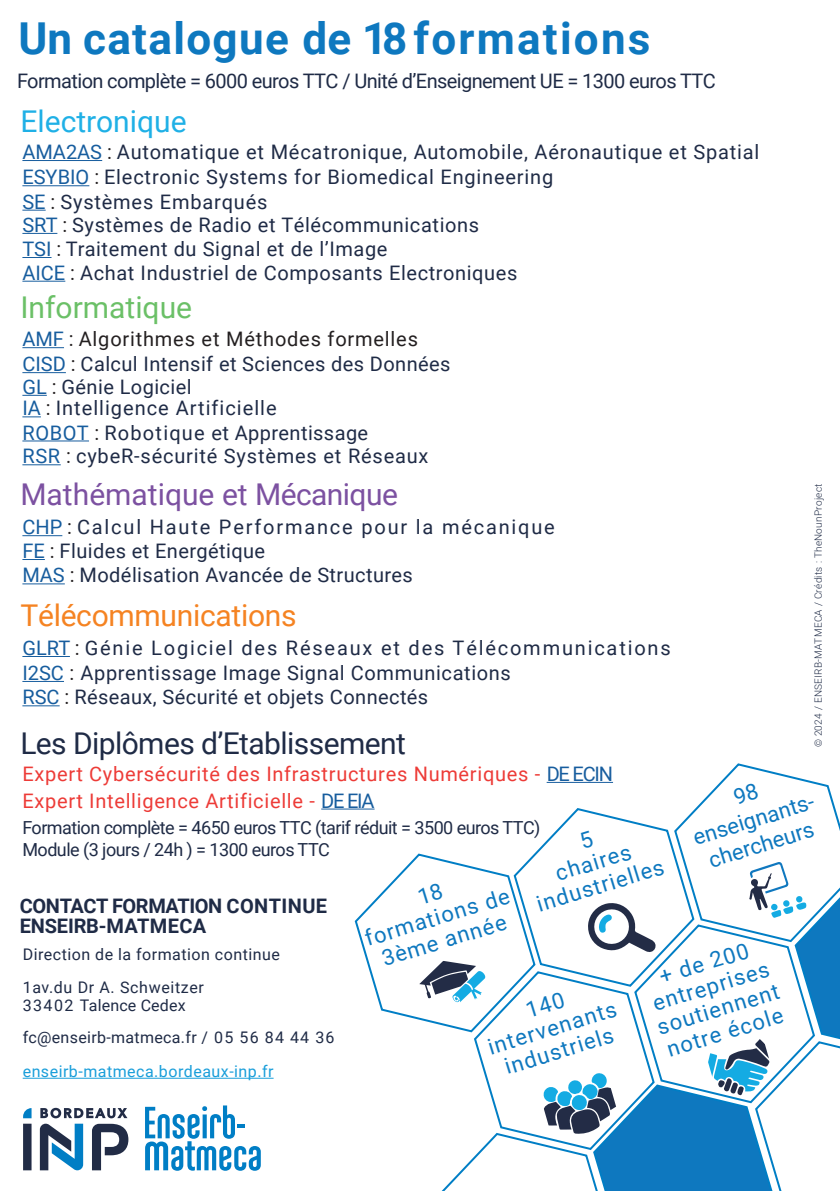
<style>
.page{position:relative;width:840px;height:1191px;background:#fff}
.page>*{position:absolute;margin:0;border:0;box-sizing:border-box;transform-origin:0 0}
.t1{font:700 44px "Roboto";letter-spacing:.03em;color:#0e78bf}
.t2{font:30px "Roboto";letter-spacing:-.02em;color:#1f2b46}
.t3{font:30px "Roboto";color:#7c51a1}
.t4{font:30px "Roboto";letter-spacing:-.01em;color:#f58322}
.t5{font:30px "Roboto";color:#1fb0e6}
.t6{font:30px "Roboto";color:#6bc067}
.t7{font:22px/24px "Roboto";color:#0e78bf;text-align:center}
.t8{font:20px/24.2px "Roboto";letter-spacing:.03em;color:#1f2b46}
.t9{font:20px/26.6px "Roboto";letter-spacing:.035em;color:#ed3b37}
.t10{font:20px "Roboto";letter-spacing:-.03em;color:#1f2b46}
.t11{font:20px/21.6px "Roboto";letter-spacing:.05em;color:#1f2b46}
.t12{font:700 20px/20px "Roboto";letter-spacing:-.01em;color:#1f2b46}
.t13{font:18px/21.6px "Roboto";letter-spacing:-.03em;color:#1f2b46}
.t14{font:16px/33.2px "Roboto";letter-spacing:.03em;color:#1f2b46}
.t15{font:16px "Roboto";letter-spacing:.03em;color:#199eda}
.t16{font:300 10px "Roboto";letter-spacing:.03em;color:#1f2b46}
.s1{color:#175d9e}
.s2{color:#231f20}
</style>
<div class="page">
<svg style="left:145px;top:1105px;width:116px;height:65px"></svg>
<div style="left:23px;top:1123px;width:9px;height:47px;background:#222c46"></div>
<svg style="left:23px;top:1108px;width:9px;height:10px"></svg>
<svg style="left:40px;top:1107px;width:88px;height:63px"></svg>
<hr style="left:22px;top:160px;width:80px;height:1px;background:#175d9e">
<hr style="left:22px;top:185px;width:67px;height:1px;background:#175d9e">
<svg style="left:22px;top:210px;width:24px;height:1px"></svg>
<hr style="left:22px;top:233px;width:35px;height:1px;background:#175d9e">
<svg style="left:22px;top:257px;width:29px;height:1px"></svg>
<hr style="left:22px;top:347px;width:42px;height:1px;background:#175d9e">
<hr style="left:22px;top:372px;width:44px;height:1px;background:#175d9e">
<svg style="left:22px;top:395px;width:25px;height:1px"></svg>
<svg style="left:22px;top:416px;width:19px;height:1px"></svg>
<hr style="left:22px;top:440px;width:67px;height:1px;background:#175d9e">
<hr style="left:22px;top:464px;width:39px;height:1px;background:#175d9e">
<hr style="left:22px;top:535px;width:40px;height:1px;background:#175d9e">
<svg style="left:22px;top:559px;width:23px;height:1px"></svg>
<hr style="left:22px;top:583px;width:43px;height:1px;background:#175d9e">
<hr style="left:22px;top:656px;width:48px;height:1px;background:#175d9e">
<hr style="left:22px;top:681px;width:42px;height:1px;background:#175d9e">
<hr style="left:22px;top:705px;width:38px;height:1px;background:#175d9e">
<hr style="left:321px;top:808px;width:53px;height:1px;background:#175d9e">
<hr style="left:23px;top:1077px;width:250px;height:1px;background:#199eda">
<svg style="left:353px;top:763px;width:486px;height:428px"></svg>
<hr style="left:22px;top:281px;width:43px;height:1px;background:#175d9e">
<h1 class="t1" style="left:18px;top:7px;width:633px">Un catalogue de 18 formations</h1>
<p class="t10" style="left:17px;top:67px;width:700px">Formation complète = 6000 euros TTC / Unité d’Enseignement UE = 1300 euros TTC</p>
<h2 class="t5" style="left:20px;top:101px;width:168px">Electronique</h2>
<p class="t8" style="left:22px;top:139px;width:738px"><span class="s1">AMA2AS</span> <span class="s2">:</span> Automatique et Mécatronique, Automobile, Aéronautique et Spatial <span class="s1">ESYBIO</span> <span class="s2">:</span> Electronic Systems for Biomedical Engineering<br><span class="s1">SE</span> <span class="s2">:</span> Systèmes Embarqués<br><span class="s1">SRT</span> <span class="s2">:</span> Systèmes de Radio et Télécommunications<br><span class="s1">TSI</span> <span class="s2">:</span> Traitement du Signal et de l’Image</p>
<p class="t8" style="left:22px;top:260px;width:496px"><span class="s1">AICE</span> <span class="s2">:</span> Achat Industriel de Composants Electroniques</p>
<h2 class="t6" style="left:20px;top:286px;width:173px">Informatique</h2>
<p class="t8" style="left:22px;top:326px;width:429px;line-height:25px"><span class="s1">AMF</span> <span class="s2">: Algorithmes et Méthodes formelles<br></span><span class="s1">CISD</span> <span class="s2">:</span> Calcul Intensif et Sciences des Données</p>
<p class="t11" style="left:22px;top:375px;width:256px"><span class="s1">GL</span> <span class="s2">:</span> Génie Logiciel<br><span class="s1">IA</span> <span class="s2">:</span> Intelligence Artificielle</p>
<p class="t8" style="left:22px;top:420px;width:407px"><span class="s1">ROBOT</span> <span class="s2">:</span> Robotique et Apprentissage<br><span class="s1">RSR</span> <span class="s2">:</span> cybeR-sécurité Systèmes et Réseaux</p>
<h2 class="t3" style="left:20px;top:474px;width:379px">Mathématique et Mécanique</h2>
<p class="t8" style="left:22px;top:514px;width:533px"><span class="s1">CHP</span> <span class="s2">:</span> Calcul Haute Performance pour la mécanique<br><span class="s1">FE</span> <span class="s2">:</span> Fluides et Energétique<br><span class="s1">MAS</span> <span class="s2">:</span> Modélisation Avancée de Structures</p>
<h2 class="t4" style="left:20px;top:594px;width:277px">Télécommunications</h2>
<p class="t8" style="left:22px;top:635px;width:649px"><span class="s1">GLRT</span> <span class="s2">:</span> Génie Logiciel des Réseaux et des Télécommunications<br><span class="s1">I2SC</span> <span class="s2">:</span> Apprentissage Image Signal Communications<br><span class="s1">RSC</span> <span class="s2">:</span> Réseaux, Sécurité et objets Connectés</p>
<h2 class="t2" style="left:20px;top:722px;width:386px">Les Diplômes d’Etablissement</h2>
<p class="t16" style="left:810px;top:747px;width:265px;rotate:-90deg">© 2024 / ENSEIRB-MATMECA / Crédits : TheNounProject</p>
<p class="t9" style="left:22px;top:759px;width:591px">Expert Cybersécurité des Infrastructures Numériques - <span class="s1">DE ECIN<br></span>Expert Intelligence Artificielle - <span class="s1">DE EIA</span></p>
<p class="t7" style="left:681px;top:798px;width:132px;line-height:26.4px;rotate:-17deg">98 enseignants&shy;chercheurs</p>
<p class="t13" style="left:22px;top:816px;width:519px">Formation complète = 4650 euros TTC (tarif réduit = 3500 euros TTC)<br>Module (3 jours / 24h ) = 1300 euros TTC</p>
<p class="t7" style="left:519px;top:846px;width:133px;rotate:-17deg">5<br>chaires industrielles</p>
<p class="t7" style="left:354px;top:903px;width:152px;rotate:-17deg">18<br>formations de<br>3ème année</p>
<p class="t12" style="left:20px;top:895px;width:309px">CONTACT FORMATION CONTINUE<br>ENSEIRB-MATMECA</p>
<p class="t14" style="left:23px;top:937px;width:258px">Direction de la formation continue<br>1av.du Dr A. Schweitzer</p>
<p class="t14" style="left:23px;top:988px;width:313px;line-height:32px">33402 Talence Cedex fc@enseirb-matmeca.fr / 05 56 84 44 36</p>
<p class="t15" style="left:23px;top:1060px;width:252px">enseirb-matmeca.bordeaux-inp.fr</p>
<p class="t7" style="left:639px;top:969px;width:128px;rotate:-17deg">+ de 200 entreprises soutiennent notre école</p>
<p class="t7" style="left:477px;top:1011px;width:135px;rotate:-17deg">140 intervenants industriels</p>
</div>
